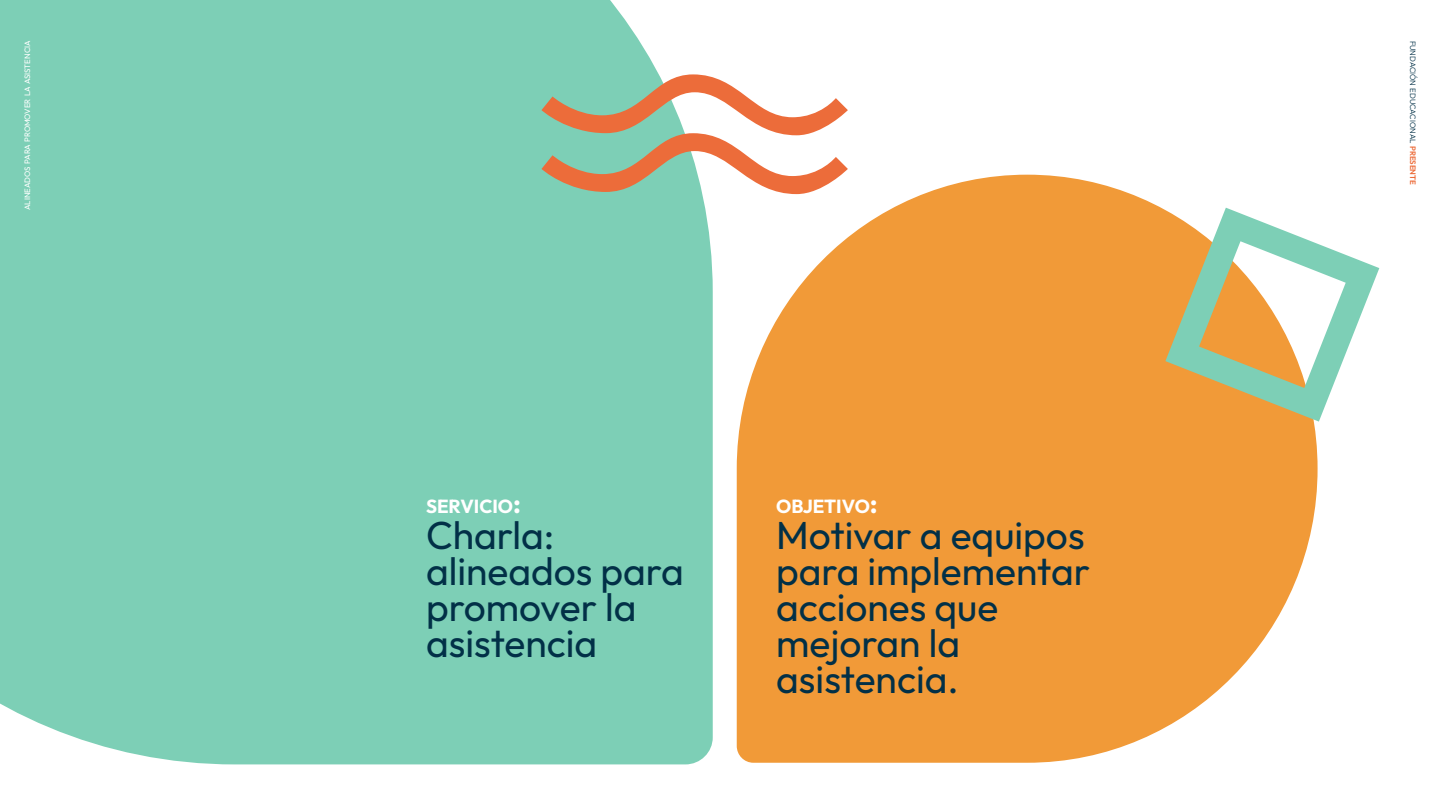
<style>
.page{position:relative;width:1440px;height:810px;background:#fff}
.page>*{position:absolute;margin:0;border:0;box-sizing:border-box;transform-origin:0 0}
.t1{font:39px/36px "Outfit";color:#023047}
.t2{font:700 18.9px "Outfit";color:#fff}
.t3{font:7.88px "Outfit";color:#fff}
.t4{font:300 7.88px "Outfit";color:#023047}
.s1{font-size:27px}
.s2{font-weight:600;color:#ec6c3a}
</style>
<div class="page">
<div style="left:0;top:0;width:713px;height:764px;background:#7dcfb6"></div>
<svg style="left:737px;top:175px;width:581px;height:588px;background:#f2a753"></svg>
<svg style="left:1165px;top:208px;width:214px;height:214px"></svg>
<svg style="left:542px;top:74px;width:306px;height:120px"></svg>
<p class="t3" style="left:22px;top:210px;width:171px;rotate:-90deg">alineados para promover la asistencia</p>
<p class="t2" style="left:426px;top:494px;width:96px">SERVICIO<span class="s1">:</span></p>
<p class="t1" style="left:426px;top:518px;width:259px">Charla: alineados para promover la asistencia</p>
<p class="t2" style="left:776px;top:494px;width:103px">OBJETIVO<span class="s1">:</span></p>
<p class="t1" style="left:776px;top:518px;width:315px">Motivar a equipos para implementar acciones que mejoran la asistencia.</p>
<p class="t4" style="left:1418px;top:40px;width:146px;rotate:90deg">fundación educacional <span class="s2">presente</span></p>
</div>
